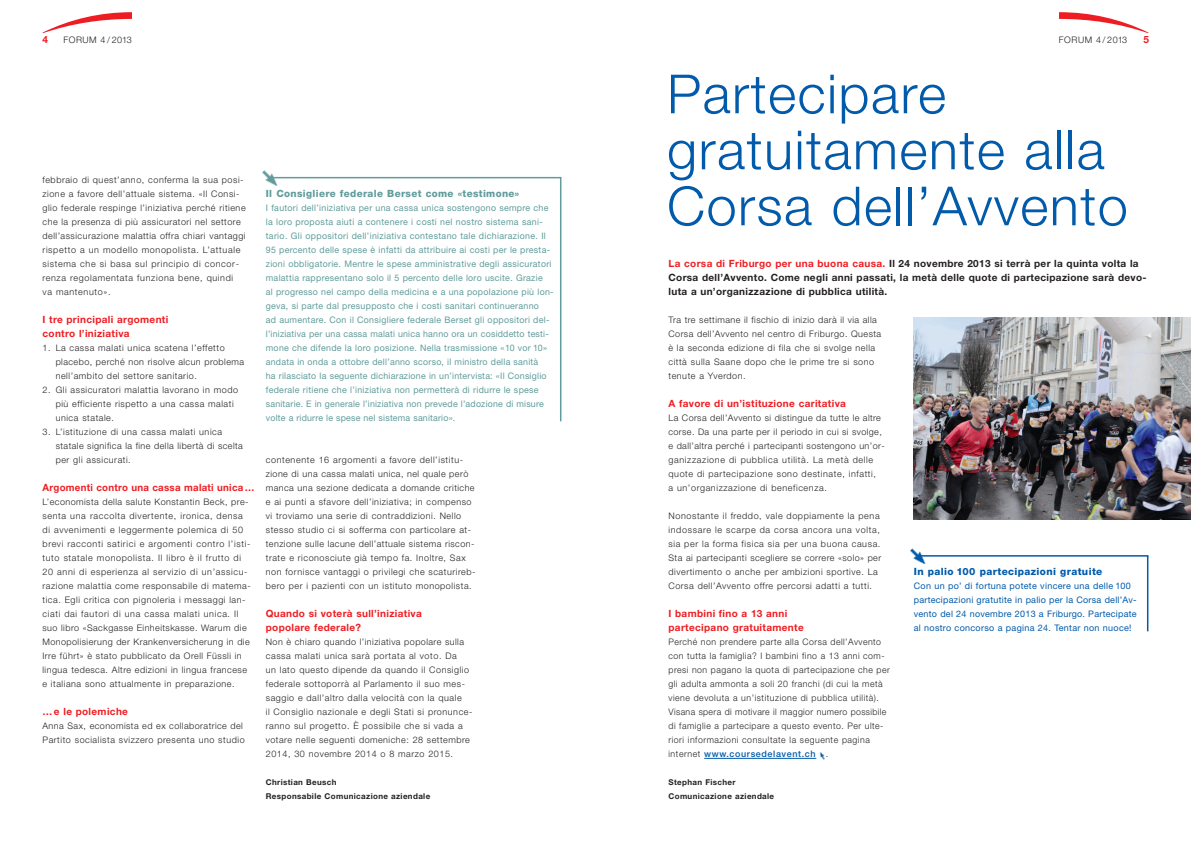
<style>
.page{position:relative;width:1191px;height:842px;background:#fff}
.page>*{position:absolute;margin:0;border:0;box-sizing:border-box;transform-origin:0 0}
.t1{font:300 54px/56px "Helvetica Neue";letter-spacing:.025em;color:#015aaa}
.t2{font:700 10px/14px "Helvetica Neue";letter-spacing:.03em;color:#ee1d23}
.t3{font:700 10px/14px "Helvetica Neue";letter-spacing:.035em;color:#231f20}
.t4{font:800 10px "Helvetica Neue";letter-spacing:.035em;color:#609c9b}
.t5{font:800 10px "Helvetica Neue";letter-spacing:.04em;color:#015aaa}
.t6{font:300 9px/14px "Helvetica Neue";letter-spacing:.06em;color:#231f20}
.t7{font:9px/14px "Helvetica Neue";letter-spacing:.035em;color:#609c9b}
.t8{font:9px/14px "Helvetica Neue";letter-spacing:.03em;color:#015aaa}
.t9{font:700 8px/14px "Helvetica Neue";letter-spacing:.045em;color:#231f20}
.s1{color:#ee1d23}
.s2{font-weight:500;color:#015aaa}
</style>
<div class="page">
<svg style="left:1059px;top:12px;width:89px;height:21px"></svg>
<svg style="left:43px;top:12px;width:89px;height:21px"></svg>
<hr style="left:704px;top:758px;width:112px;height:1px;background:#015aaa">
<svg style="left:819px;top:752px;width:6px;height:8px"></svg>
<hr style="left:918px;top:555px;width:230px;height:2px;background:#015aaa">
<hr style="left:1147px;top:556px;width:1px;height:75px;background:#015aaa">
<img style="left:910px;top:548px;width:17px;height:16px">
<img style="left:913px;top:318px;width:278px;height:202px">
<hr style="left:271px;top:177px;width:290px;height:1px;background:#609c9b">
<hr style="left:560px;top:178px;width:1px;height:243px;background:#609c9b">
<img style="left:262px;top:170px;width:17px;height:16px">
<p class="t2" style="left:43px;top:33px;width:7px">4</p>
<p class="t6" style="left:63px;top:33px;width:70px">FORUM 4 / 2013</p>
<p class="t6" style="left:1058px;top:33px;width:70px">FORUM 4 / 2013</p>
<p class="t2" style="left:1143px;top:33px;width:7px">5</p>
<p class="t6" style="left:43px;top:174px;width:205px">febbraio di quest’anno, conferma la sua posi&shy;zione a favore dell’attuale sistema. «Il Consi&shy;glio federale respinge l’iniziativa perché ritiene che la presenza di più assicuratori nel settore dell’assicurazione malattia offra chiari vantaggi rispetto a un modello monopolista. L’attuale sistema che si basa sul principio di concor&shy;renza regolamentata funziona bene, quindi<br>va mantenuto».</p>
<p class="t2" style="left:43px;top:314px;width:127px">I tre principali argomenti contro l’iniziativa</p>
<p class="t6" style="left:56px;top:342px;width:190px;text-indent:-13px">1. La cassa malati unica scatena l’effetto placebo, perché non risolve alcun problema nell’ambito del settore sanitario.</p>
<p class="t6" style="left:56px;top:384px;width:184px;text-indent:-13px">2. Gli assicuratori malattia lavorano in modo più efficiente rispetto a una cassa malati unica statale.</p>
<p class="t6" style="left:56px;top:426px;width:189px;text-indent:-13px">3. L’istituzione di una cassa malati unica statale significa la fine della libertà di scelta per gli assicurati.</p>
<p class="t2" style="left:43px;top:482px;width:213px">Argomenti contro una cassa malati unica…</p>
<p class="t6" style="left:42px;top:496px;width:210px">L’economista della salute Konstantin Beck, pre&shy;senta una raccolta divertente, ironica, densa di avvenimenti e leggermente polemica di 50 brevi racconti satirici e argomenti contro l’isti&shy;tuto statale monopolista. Il libro è il frutto di 20 anni di esperienza al servizio di un’assicu&shy;razione malattia come responsabile di matema&shy;tica. Egli critica con pignoleria i messaggi lan&shy;ciati dai fautori di una cassa malati unica. Il suo libro «Sackgasse Einheitskasse. Warum die Monopolisierung der Krankenversicherung in die Irre führt» è stato pubblicato da Orell Füssli in lingua tedesca. Altre edizioni in lingua francese e italiana sono attualmente in preparazione.</p>
<p class="t2" style="left:43px;top:706px;width:87px">…e le polemiche</p>
<p class="t6" style="left:42px;top:720px;width:204px">Anna Sax, economista ed ex collaboratrice del<br>Partito socialista svizzero presenta uno studio</p>
<p class="t4" style="left:266px;top:190px;width:255px">Il Consigliere federale Berset come «testimone»</p>
<p class="t7" style="left:266px;top:202px;width:289px">I fautori dell’iniziativa per una cassa unica sostengono sempre che la loro proposta aiuti a contenere i costi nel nostro sistema sani&shy;tario. Gli oppositori dell’iniziativa contestano tale dichiarazione. Il 95 percento delle spese è infatti da attribuire ai costi per le presta&shy;zioni obbligatorie. Mentre le spese amministrative degli assicuratori malattia rappresentano solo il 5 percento delle loro uscite. Grazie<br>al progresso nel campo della medicina e a una popolazione più lon&shy;geva, si parte dal presupposto che i costi sanitari continueranno<br>ad aumentare. Con il Consigliere federale Berset gli oppositori del&shy;l’iniziativa per una cassa malati unica hanno ora un cosiddetto testi&shy;mone che difende la loro posizione. Nella trasmissione «10 vor 10» andata in onda a ottobre dell’anno scorso, il ministro della sanità<br>ha rilasciato la seguente dichiarazione in un’intervista: «Il Consiglio federale ritiene che l’iniziativa non permetterà di ridurre le spese sanitarie. E in generale l’iniziativa non prevede l’adozione di misure volte a ridurre le spese nel sistema sanitario».</p>
<p class="t6" style="left:266px;top:454px;width:211px">contenente 16 argomenti a favore dell’istitu&shy;zione di una cassa malati unica, nel quale però manca una sezione dedicata a domande critiche e ai punti a sfavore dell’iniziativa; in compenso vi troviamo una serie di contraddizioni. Nello stesso studio ci si sofferma con particolare at&shy;tenzione sulle lacune dell’attuale sistema riscon&shy;trate e riconosciute già tempo fa. Inoltre, Sax non fornisce vantaggi o privilegi che scaturireb&shy;bero per i pazienti con un istituto monopolista.</p>
<p class="t2" style="left:266px;top:608px;width:157px">Quando si voterà sull’iniziativa popolare federale?</p>
<p class="t6" style="left:266px;top:636px;width:208px">Non è chiaro quando l’iniziativa popolare sulla cassa malati unica sarà portata al voto. Da<br>un lato questo dipende da quando il Consiglio federale sottoporrà al Parlamento il suo mes&shy;saggio e dall’altro dalla velocità con la quale<br>il Consiglio nazionale e degli Stati si pronunce&shy;ranno sul progetto. È possibile che si vada a votare nelle seguenti domeniche: 28 settembre 2014, 30 novembre 2014 o 8 marzo 2015.</p>
<p class="t9" style="left:266px;top:776px;width:166px">Christian Beusch<br>Responsabile Comunicazione aziendale</p>
<h1 class="t1" style="left:667px;top:71px;width:462px">Partecipare gratuitamente alla<br>Corsa dell’Avvento</h1>
<p class="t3" style="left:668px;top:258px;width:479px"><span class="s1">La corsa di Friburgo per una buona causa.</span> Il 24 novembre 2013 si terrà per la quinta volta la<br>Corsa dell’Avvento. Come negli anni passati, la metà delle quote di partecipazione sarà devo&shy;luta a un’organizzazione di pubblica utilità.</p>
<p class="t6" style="left:668px;top:314px;width:214px">Tra tre settimane il fischio di inizio darà il via alla Corsa dell’Avvento nel centro di Friburgo. Questa è la seconda edizione di fila che si svolge nella città sulla Saane dopo che le prime tre si sono tenute a Yverdon.</p>
<p class="t2" style="left:668px;top:398px;width:179px">A favore di un’istituzione caritativa</p>
<p class="t6" style="left:668px;top:412px;width:218px">La Corsa dell’Avvento si distingue da tutte le altre corse. Da una parte per il periodo in cui si svolge, e dall’altra perché i partecipanti sostengono un’or&shy;ganizzazione di pubblica utilità. La metà delle quote di partecipazione sono destinate, infatti,<br>a un’organizzazione di beneficenza.</p>
<p class="t6" style="left:668px;top:510px;width:214px">Nonostante il freddo, vale doppiamente la pena indossare le scarpe da corsa ancora una volta, sia per la forma fisica sia per una buona causa.<br>Sta ai partecipanti scegliere se correre «solo» per divertimento o anche per ambizioni sportive. La Corsa dell’Avvento offre percorsi adatti a tutti.</p>
<p class="t2" style="left:668px;top:608px;width:137px">I bambini fino a 13 anni partecipano gratuitamente</p>
<p class="t6" style="left:668px;top:636px;width:223px">Perché non prendere parte alla Corsa dell’Avvento con tutta la famiglia? I bambini fino a 13 anni com&shy;presi non pagano la quota di partecipazione che per gli adulta ammonta a soli 20 franchi (di cui la metà viene devoluta a un’istituzione di pubblica utilità).<br>Visana spera di motivare il maggior numero possibile di famiglie a partecipare a questo evento. Per ulte&shy;riori informazioni consultate la seguente pagina internet <span class="s2">www.coursedelavent.ch</span> .</p>
<p class="t9" style="left:668px;top:776px;width:107px">Stephan Fischer<br>Comunicazione aziendale</p>
<p class="t5" style="left:913px;top:568px;width:190px">In palio 100 partecipazioni gratuite</p>
<p class="t8" style="left:913px;top:580px;width:224px">Con un po’ di fortuna potete vincere una delle 100 partecipazioni gratutite in palio per la Corsa dell’Av&shy;vento del 24 novembre 2013 a Friburgo. Partecipate al nostro concorso a pagina 24. Tentar non nuoce!</p>
</div>
